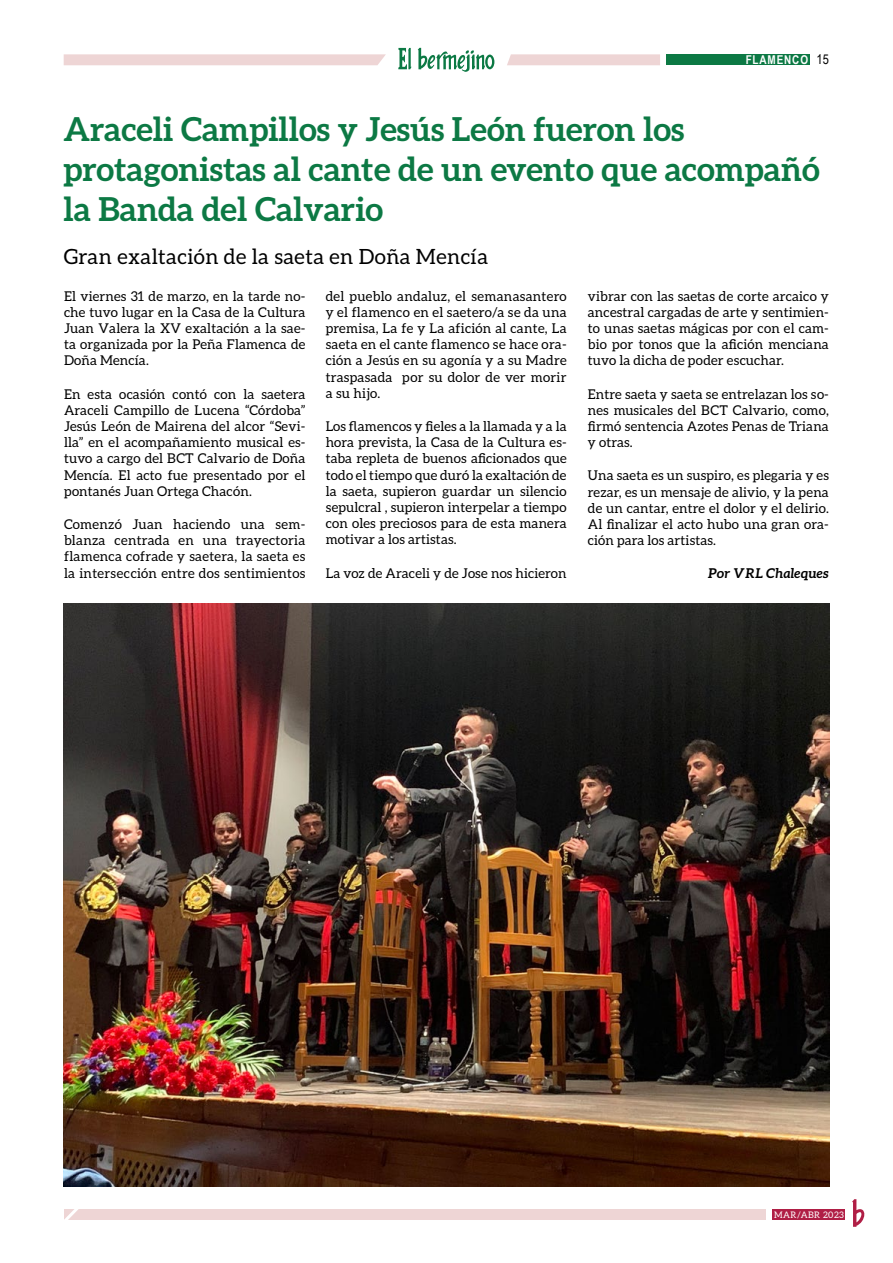
<style>
.page{position:relative;width:893px;height:1263px;background:#fff}
.page>*{position:absolute;margin:0;border:0;box-sizing:border-box;transform-origin:0 0}
.t1{font:700 33px/39.6px "Aleo";color:#0c7944}
.t2{font:21px "Aleo";letter-spacing:.02em;color:#000}
.t3{font:13.5px/16.2px "Aleo";letter-spacing:.01em;color:#000;text-align:justify}
.t4{font:italic 700 13.5px "Aleo";letter-spacing:.01em;color:#000}
.t5{font:13.5px "Arial Narrow";color:#000}
.t6{font:700 12.15px "Arial Narrow";letter-spacing:.07em;color:#fff}
.t7{font:9px "Aleo";letter-spacing:.05em;color:#fff}
</style>
<div class="page">
<div style="left:64px;top:1209px;width:701px;height:11px;background:#eed5d5"></div>
<svg style="left:64px;top:1209px;width:15px;height:11px"></svg>
<svg style="left:852px;top:1199px;width:13px;height:28px"></svg>
<div style="left:772px;top:1209px;width:73px;height:11px;background:#b01e45"></div>
<svg style="left:507px;top:54px;width:153px;height:11px;background:#eed6d6"></svg>
<svg style="left:64px;top:54px;width:322px;height:11px;background:#eed6d6"></svg>
<svg style="left:398px;top:48px;width:14px;height:21px"></svg>
<svg style="left:418px;top:48px;width:76px;height:24px"></svg>
<img style="left:63px;top:603px;width:766px;height:583px">
<div style="left:667px;top:54px;width:143px;height:11px;background:#0c7944"></div>
<p class="t6" style="left:746px;top:51px;width:64px">FLAMENCO</p>
<p class="t5" style="left:817px;top:50px;width:14px">15</p>
<h1 class="t1" style="left:63px;top:109px;width:758px">Araceli Campillos y Jesús León fueron los protagonistas al cante de un evento que acompañó la Banda del Calvario</h1>
<h2 class="t2" style="left:64px;top:244px;width:426px">Gran exaltación de la saeta en Doña Mencía</h2>
<p class="t3" style="left:64px;top:287px;width:243px">El viernes 31 de marzo, en la tarde no&shy;che tuvo lugar en la Casa de la Cultura Juan Valera la XV exaltación a la sae&shy;ta organizada por la Peña Flamenca de Doña Mencía.</p>
<p class="t3" style="left:64px;top:385px;width:243px">En esta ocasión contó con la saetera Araceli Campillo de Lucena “Córdoba” Jesús León de Mairena del alcor “Sevi&shy;lla” en el acompañamiento musical es&shy;tuvo a cargo del BCT Calvario de Doña Mencía. El acto fue presentado por el pontanés Juan Ortega Chacón.</p>
<p class="t3" style="left:64px;top:516px;width:243px">Comenzó Juan haciendo una sem&shy;blanza centrada en una trayectoria flamenca cofrade y saetera, la saeta es la intersección entre dos sentimientos</p>
<p class="t3" style="left:326px;top:287px;width:242px">del pueblo andaluz, el semanasantero y el flamenco en el saetero/a se da una premisa, La fe y La afición al cante, La saeta en el cante flamenco se hace ora&shy;ción a Jesús en su agonía y a su Madre traspasada por su dolor de ver morir a su hijo.</p>
<p class="t3" style="left:326px;top:418px;width:242px">Los flamencos y fieles a la llamada y a la hora prevista, la Casa de la Cultura es&shy;taba repleta de buenos aficionados que todo el tiempo que duró la exaltación de la saeta, supieron guardar un silencio sepulcral , supieron interpelar a tiempo con oles preciosos para de esta manera motivar a los artistas.</p>
<p class="t3" style="left:326px;top:564px;width:242px">La voz de Araceli y de Jose nos hicieron</p>
<p class="t3" style="left:588px;top:287px;width:242px">vibrar con las saetas de corte arcaico y ancestral cargadas de arte y sentimien&shy;to unas saetas mágicas por con el cam&shy;bio por tonos que la afición menciana tuvo la dicha de poder escuchar.</p>
<p class="t3" style="left:588px;top:385px;width:242px">Entre saeta y saeta se entrelazan los so&shy;nes musicales del BCT Calvario, como, firmó sentencia Azotes Penas de Triana y otras.</p>
<p class="t3" style="left:588px;top:467px;width:242px">Una saeta es un suspiro, es plegaria y es rezar, es un mensaje de alivio, y la pena de un cantar, entre el dolor y el delirio.<br>Al finalizar el acto hubo una gran ora&shy;ción para los artistas.</p>
<p class="t4" style="left:708px;top:566px;width:122px">Por VRL Chaleques</p>
<p class="t7" style="left:774px;top:1210px;width:71px">MAR/ABR 2023</p>
</div>
